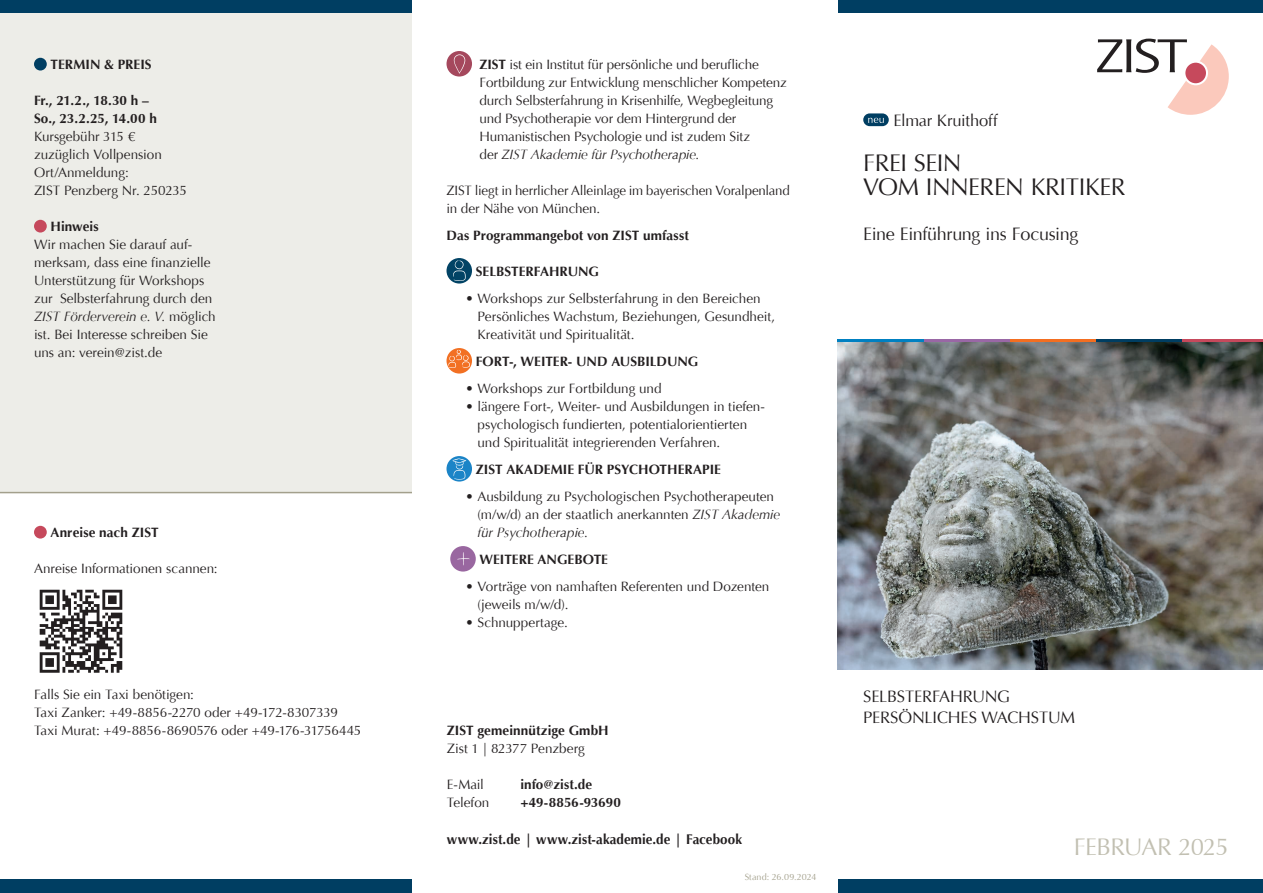
<style>
.page{position:relative;width:1263px;height:893px;background:#fff}
.page>*{position:absolute;margin:0;border:0;box-sizing:border-box;transform-origin:0 0}
.t1{font:24px/24px "Optima LT Pro";letter-spacing:-.02em;color:#231f20}
.t2{font:24px "Optima LT Pro";letter-spacing:-.03em;color:#c2c0b2}
.t3{font:18px "Optima LT Pro";letter-spacing:-.02em;color:#231f20}
.t4{font:16.5px/21px "Optima LT Pro";letter-spacing:-.015em;color:#231f20}
.t5{font:700 13.95px "Optima LT Pro";letter-spacing:.01em;color:#231f20;scale:.96 1}
.t6{font:13.5px/18px "Optima LT Pro";letter-spacing:-.005em;color:#231f20}
.t7{font:700 13.5px/18px "Optima LT Pro";letter-spacing:.005em;color:#231f20}
.t8{font:9px "Optima LT Pro";letter-spacing:.005em;color:#a3a08c}
.s1{font-style:italic}
.s2{font-weight:700}
</style>
<div class="page">
<div style="left:0;top:13px;width:412px;height:480px;background:#edede8"></div>
<div style="left:0;top:0;width:1263px;height:13px;background:#003e62"></div>
<div style="left:0;top:879px;width:1263px;height:14px;background:#003e62"></div>
<div style="left:412px;top:0;width:426px;height:893px;background:#fff"></div>
<img style="left:838px;top:341px;width:425px;height:328px">
<hr style="left:838px;top:339px;width:86px;height:2px;background:#0080c1">
<hr style="left:924px;top:339px;width:86px;height:2px;background:#9967a5">
<hr style="left:1010px;top:339px;width:86px;height:2px;background:#f36e21">
<hr style="left:1096px;top:339px;width:86px;height:2px;background:#003e62">
<hr style="left:1182px;top:339px;width:81px;height:2px;background:#c6495c">
<div style="left:446px;top:51px;width:26px;height:26px;background:#a5485d;border-radius:50%"></div>
<svg style="left:454px;top:54px;width:12px;height:19px"></svg>
<svg style="left:446px;top:258px;width:26px;height:26px"></svg>
<svg style="left:453px;top:260px;width:13px;height:21px"></svg>
<svg style="left:446px;top:348px;width:26px;height:26px"></svg>
<svg style="left:448px;top:350px;width:22px;height:18px"></svg>
<svg style="left:446px;top:456px;width:26px;height:26px"></svg>
<svg style="left:453px;top:458px;width:13px;height:22px"></svg>
<div style="left:450px;top:546px;width:26px;height:26px;background:#9967a0;border-radius:50%"></div>
<svg style="left:457px;top:552px;width:13px;height:13px"></svg>
<div style="left:34px;top:526px;width:13px;height:13px;background:#c6495c;border-radius:50%"></div>
<img style="left:39px;top:589px;width:84px;height:84px">
<svg style="left:1097px;top:39px;width:132px;height:76px"></svg>
<div style="left:863px;top:113px;width:26px;height:13px;background:#003e62;border-radius:6px"></div>
<svg style="left:868px;top:118px;width:16px;height:5px"></svg>
<div style="left:34px;top:220px;width:13px;height:13px;background:#c6495c;border-radius:50%"></div>
<div style="left:34px;top:58px;width:13px;height:13px;background:#003e62;border-radius:50%"></div>
<p class="t7" style="left:51px;top:55px;width:103px">TERMIN &amp; PREIS</p>
<p class="t7" style="left:34px;top:91px;width:124px">Fr., 21.2., 18.30 h –<br>So., 23.2.25, 14.00 h</p>
<p class="t6" style="left:34px;top:128px;width:155px">Kursgebühr 315 € zuzüglich Vollpension<br>Ort/Anmeldung:<br>ZIST Penzberg Nr. 250235</p>
<p class="t7" style="left:51px;top:217px;width:50px">Hinweis</p>
<p class="t6" style="left:34px;top:236px;width:183px">Wir machen Sie darauf auf&shy;merksam, dass eine finanzielle<br>Unterstützung für Workshops zur Selbsterfahrung durch den<br><span class="s1">ZIST Förderverein e. V.</span> möglich ist. Bei Interesse schreiben Sie uns an: verein@zist.de</p>
<p class="t7" style="left:51px;top:523px;width:110px">Anreise nach ZIST</p>
<p class="t6" style="left:34px;top:560px;width:185px">Anreise Informationen scannen:</p>
<p class="t6" style="left:479px;top:56px;width:309px"><span class="s2">ZIST</span> ist ein Institut für persönliche und berufliche Fortbildung zur Entwicklung menschlicher Kompetenz durch Selbsterfahrung in Krisenhilfe, Wegbegleitung und Psychotherapie vor dem Hintergrund der Humanistischen Psychologie und ist zudem Sitz<br>der <span class="s1">ZIST Akademie für Psychotherapie.</span></p>
<p class="t6" style="left:446px;top:182px;width:345px">ZIST liegt in herrlicher Alleinlage im bayerischen Voralpenland in der Nähe von München.</p>
<p class="t7" style="left:446px;top:226px;width:244px">Das Programmangebot von ZIST umfasst</p>
<p class="t7" style="left:476px;top:262px;width:125px">SELBSTERFAHRUNG</p>
<p class="t6" style="left:478px;top:290px;width:299px;text-indent:-12px">• Workshops zur Selbsterfahrung in den Bereichen<br>Persönliches Wachstum, Beziehungen, Gesundheit,<br>Kreativität und Spiritualität.</p>
<p class="t7" style="left:476px;top:352px;width:224px">FORT-, WEITER- UND AUSBILDUNG</p>
<p class="t6" style="left:466px;top:380px;width:197px">• Workshops zur Fortbildung und</p>
<p class="t6" style="left:478px;top:398px;width:289px;text-indent:-12px">• längere Fort-, Weiter- und Ausbildungen in tiefen&shy;psychologisch fundierten, potentialorientierten und Spiritualität integrierenden Verfahren.</p>
<p class="t7" style="left:476px;top:460px;width:247px">ZIST AKADEMIE FÜR PSYCHOTHERAPIE</p>
<p class="t6" style="left:478px;top:488px;width:304px;text-indent:-12px">• Ausbildung zu Psychologischen Psychotherapeuten (m/w/d) an der staatlich anerkannten <span class="s1">ZIST Akademie für Psychotherapie.</span></p>
<p class="t7" style="left:479px;top:550px;width:130px">WEITERE ANGEBOTE</p>
<p class="t6" style="left:478px;top:578px;width:293px;text-indent:-12px">• Vorträge von namhaften Referenten und Dozenten (jeweils m/w/d).</p>
<p class="t6" style="left:466px;top:614px;width:104px">• Schnuppertage.</p>
<p class="t4" style="left:893px;top:110px;width:106px">Elmar Kruithoff</p>
<h1 class="t1" style="left:863px;top:151px;width:264px">FREI SEIN<br>VOM INNEREN KRITIKER</h1>
<h2 class="t3" style="left:863px;top:223px;width:217px">Eine Einführung ins Focusing</h2>
<p class="t6" style="left:34px;top:686px;width:329px">Falls Sie ein Taxi benötigen:<br>Taxi Zanker: +49-8856-2270 oder +49-172-8307339<br>Taxi Murat: +49-8856-8690576 oder +49-176-31756445</p>
<p class="t4" style="left:863px;top:686px;width:213px">SELBSTERFAHRUNG<br>PERSÖNLICHES WACHSTUM</p>
<p class="t7" style="left:447px;top:721px;width:163px">ZIST gemeinnützige GmbH</p>
<p class="t6" style="left:447px;top:740px;width:140px">Zist 1 | 82377 Penzberg</p>
<p class="t6" style="left:447px;top:776px;width:39px">E-Mail</p>
<p class="t7" style="left:520px;top:775px;width:73px">info@zist.de</p>
<p class="t6" style="left:447px;top:794px;width:44px">Telefon</p>
<p class="t7" style="left:520px;top:793px;width:102px">+49-8856-93690</p>
<p class="t5" style="left:447px;top:831px;width:309px">www.zist.de | www.zist-akademie.de | Facebook</p>
<p class="t8" style="left:745px;top:872px;width:73px">Stand: 26.09.2024</p>
<h1 class="t2" style="left:1074px;top:832px;width:157px">FEBRUAR 2025</h1>
</div>
